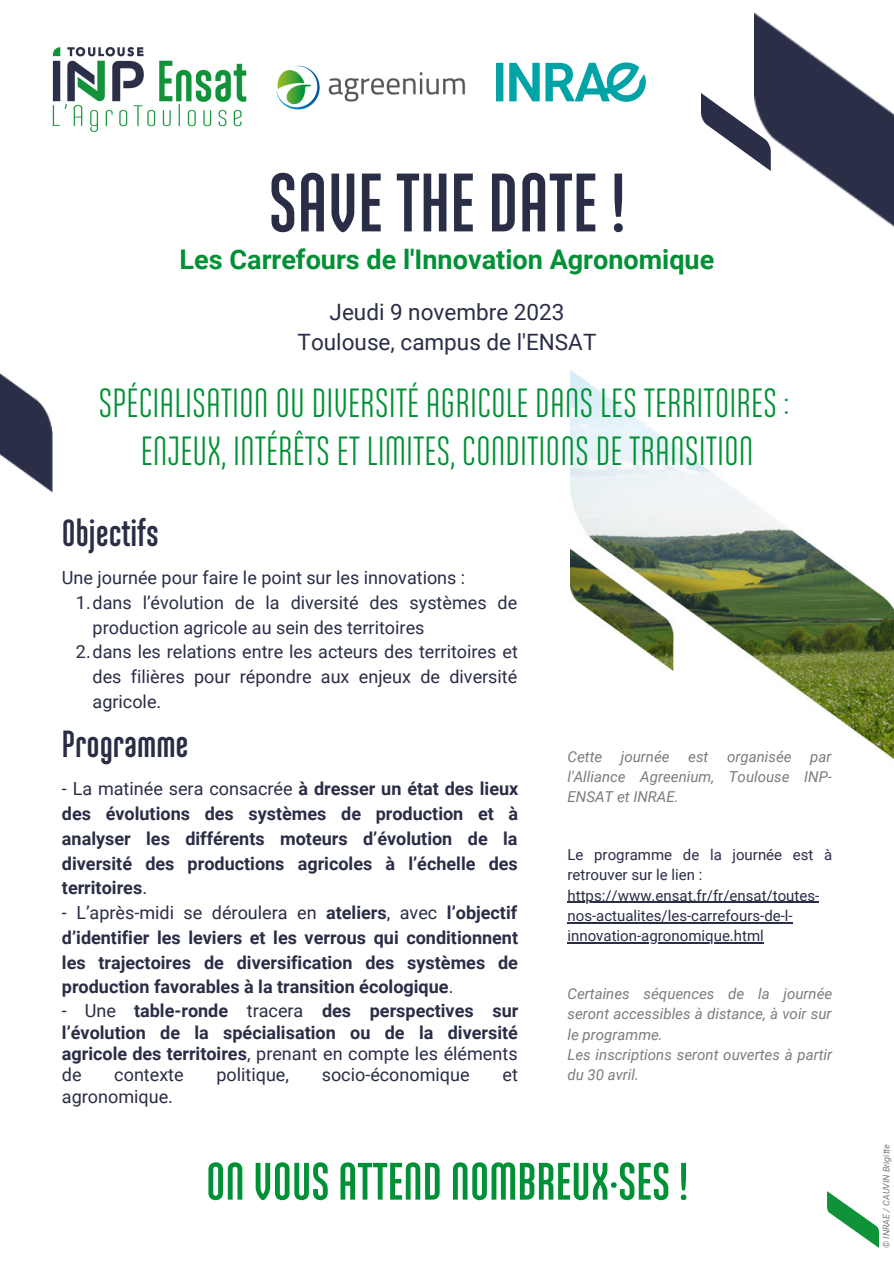
<style>
.page{position:relative;width:894px;height:1264px;background:#fff}
.page>*{position:absolute;margin:0;border:0;box-sizing:border-box;transform-origin:0 0}
.t1{font:700 82.5px "Ando";color:#2a2d46}
.t2{font:700 52.5px "Ando";color:#009136}
.t3{font:40.5px/48.4px "Ando";color:#009136;text-align:center}
.t4{font:700 37.5px "Ando";color:#2a2d46}
.t5{font:700 27px "Roboto";color:#009136}
.t6{font:22.5px/29.2px "Roboto";color:#2a2d46;text-align:center}
.t7{font:700 18px/24.8px "Roboto";color:#2a2d46;text-align:justify}
.t8{font:18px "Roboto";color:#2a2d46}
.t9{font:italic 15px/20.2px "Roboto";color:#7d7b7b;text-align:justify}
.t10{font:15px/20.2px "Roboto";color:#2a2d46}
.t11{font:italic 9px "Roboto";color:#7d7b7b}
.s1{font-weight:400}
</style>
<div class="page">
<img style="left:754px;top:14px;width:139px;height:213px">
<img style="left:827px;top:1191px;width:51px;height:56px">
<img style="left:701px;top:93px;width:69px;height:78px">
<img style="left:0;top:373px;width:52px;height:119px">
<img style="left:52px;top:47px;width:194px;height:84px">
<img style="left:496px;top:62px;width:149px;height:40px">
<img style="left:276px;top:65px;width:190px;height:45px">
<img style="left:570px;top:370px;width:323px;height:389px">
<hr style="left:567px;top:901px;width:252px;height:1px;background:#2a2d46">
<hr style="left:567px;top:922px;width:225px;height:1px;background:#2a2d46">
<hr style="left:567px;top:942px;width:196px;height:1px;background:#2a2d46">
<h1 class="t1" style="left:268px;top:166px;width:359px">SAVE THE DATE !</h1>
<h3 class="t5" style="left:179px;top:244px;width:536px">Les Carrefours de l'Innovation Agronomique</h3>
<p class="t6" style="left:297px;top:298px;width:300px">Jeudi 9 novembre 2023<br>Toulouse, campus de l'ENSAT</p>
<h3 class="t3" style="left:98px;top:380px;width:692px">SPÉCIALISATION OU DIVERSITÉ AGRICOLE DANS LES TERRITOIRES :<br>ENJEUX, INTÉRÊTS ET LIMITES, CONDITIONS DE TRANSITION</h3>
<h3 class="t4" style="left:62px;top:516px;width:98px">Objectifs</h3>
<p class="t8" style="left:62px;top:567px;width:405px">Une journée pour faire le point sur les innovations :</p>
<p class="t8" style="left:76px;top:592px;width:443px">1.dans l’évolution de la diversité des systèmes de</p>
<p class="t8" style="left:93px;top:617px;width:333px">production agricole au sein des territoires</p>
<p class="t8" style="left:76px;top:641px;width:443px">2.dans les relations entre les acteurs des territoires et</p>
<p class="t8" style="left:93px;top:666px;width:426px">des filières pour répondre aux enjeux de diversité</p>
<p class="t8" style="left:93px;top:691px;width:70px">agricole.</p>
<h3 class="t4" style="left:62px;top:727px;width:128px">Programme</h3>
<p class="t7" style="left:62px;top:776px;width:457px"><span class="s1">- La matinée sera consacrée</span> à dresser un état des lieux des évolutions des systèmes de production et à analyser les différents moteurs d’évolution de la diversité des productions agricoles à l’échelle des territoires<span class="s1">.</span></p>
<p class="t7" style="left:62px;top:900px;width:457px"><span class="s1">- L’après-midi se déroulera en</span> ateliers<span class="s1">, avec</span> l’objectif d’identifier les leviers et les verrous qui conditionnent les trajectoires de diversification des systèmes de production favorables à la transition écologique<span class="s1">.</span></p>
<p class="t7" style="left:62px;top:1000px;width:458px;line-height:21.5px"><span class="s1">- Une</span> table-ronde <span class="s1">tracera</span> des perspectives sur l’évolution de la spécialisation ou de la diversité agricole des territoires<span class="s1">, prenant en compte les éléments de</span></p>
<p class="t8" style="left:114px;top:1064px;width:71px">contexte</p>
<p class="t8" style="left:216px;top:1064px;width:74px">politique,</p>
<p class="t8" style="left:321px;top:1064px;width:149px">socio-économique</p>
<p class="t8" style="left:502px;top:1064px;width:17px">et</p>
<p class="t8" style="left:62px;top:1086px;width:113px">agronomique.</p>
<p class="t9" style="left:567px;top:746px;width:266px">Cette journée est organisée par l'Alliance Agreenium, Toulouse INP-ENSAT et INRAE.</p>
<p class="t10" style="left:567px;top:844px;width:266px">Le programme de la journée est à retrouver sur le lien : https://www.ensat.fr/fr/ensat/toutes&shy;nos-actualites/les-carrefours-de-l&shy;innovation-agronomique.html</p>
<p class="t9" style="left:567px;top:983px;width:266px;text-align:left">Certaines séquences de la journée seront accessibles à distance, à voir sur le programme.<br>Les inscriptions seront ouvertes à partir du 30 avril.</p>
<h2 class="t2" style="left:206px;top:1157px;width:483px">ON VOUS ATTEND NOMBREUX·SES !</h2>
<p class="t11" style="left:880px;top:1247px;width:105px;rotate:-90deg">© INRAE / CAUVIN Brigitte</p>
</div>
